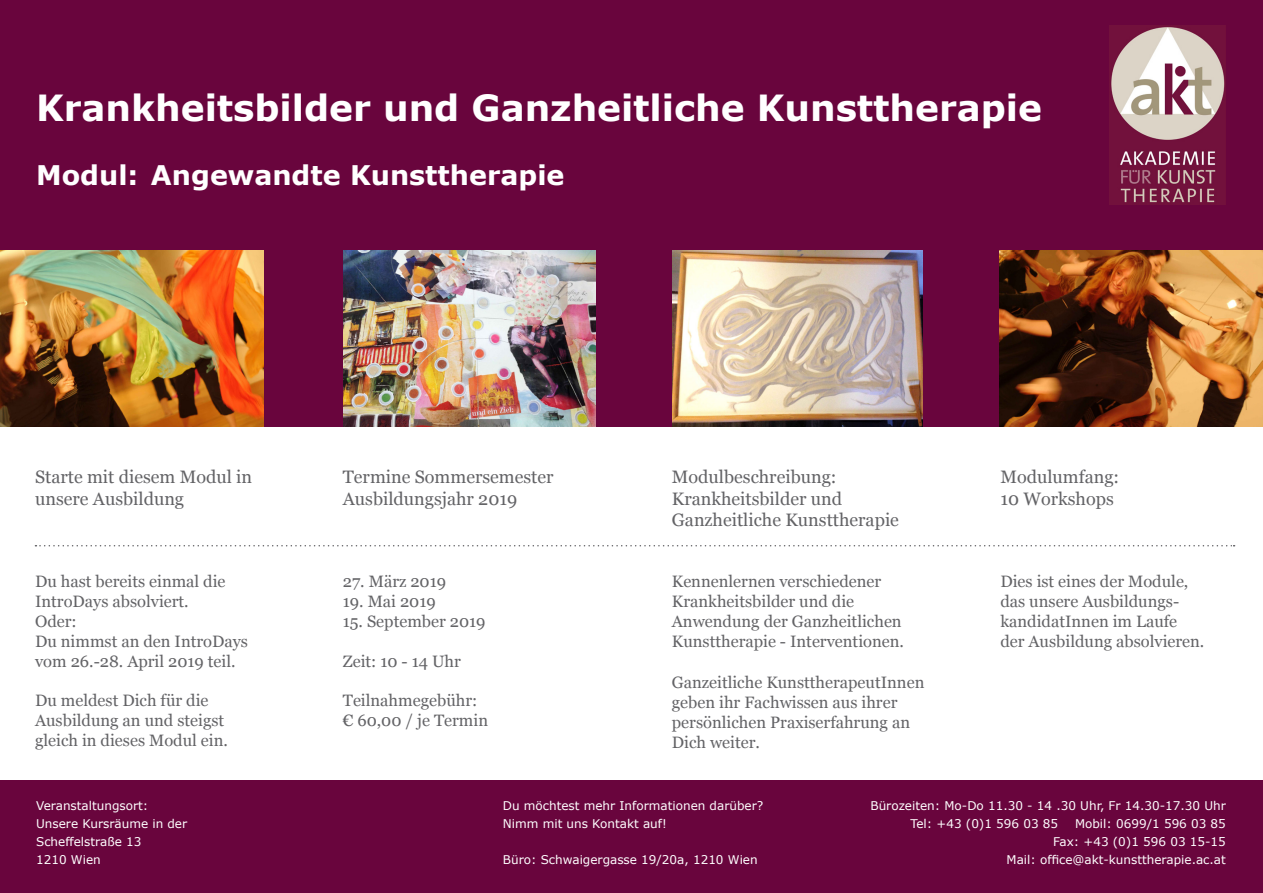
<style>
.page{position:relative;width:1263px;height:893px;background:#fff}
.page>*{position:absolute;margin:0;border:0;box-sizing:border-box;transform-origin:0 0}
.t1{font:700 36px "Verdana";color:#fff}
.t2{font:700 27px "Verdana";color:#fff}
.t3{font:18px/21.6px "Georgia";color:#636366}
.t4{font:16.5px/19.8px "Georgia";color:#636366}
.t5{font:12px/18px "Verdana";color:#fff}
</style>
<div class="page">
<div style="left:0;top:780px;width:1263px;height:113px;background:#69053d"></div>
<div style="left:0;top:0;width:1263px;height:426px;background:#69053d"></div>
<img style="left:1110px;top:26px;width:115px;height:178px">
<img style="left:343px;top:251px;width:252px;height:175px">
<img style="left:0;top:250px;width:264px;height:176px">
<img style="left:673px;top:251px;width:250px;height:175px">
<img style="left:1000px;top:251px;width:263px;height:175px">
<svg style="left:35px;top:545px;width:1199px;height:1px"></svg>
<h1 class="t1" style="left:36px;top:84px;width:1007px">Krankheitsbilder und Ganzheitliche Kunsttherapie</h1>
<h2 class="t2" style="left:36px;top:157px;width:530px">Modul: Angewandte Kunsttherapie</h2>
<p class="t3" style="left:35px;top:465px;width:219px">Starte mit diesem Modul in unsere Ausbildung</p>
<p class="t4" style="left:35px;top:571px;width:214px">Du hast bereits einmal die<br>IntroDays absolviert.<br>Oder:<br>Du nimmst an den IntroDays vom 26.-28. April 2019 teil.</p>
<p class="t4" style="left:35px;top:690px;width:194px">Du meldest Dich für die<br>Ausbildung an und steigst gleich in dieses Modul ein.</p>
<p class="t3" style="left:343px;top:465px;width:212px">Termine Sommersemester<br>Ausbildungsjahr 2019</p>
<p class="t4" style="left:343px;top:571px;width:105px">27. März 2019</p>
<p class="t4" style="left:343px;top:591px;width:95px">19. Mai 2019</p>
<p class="t4" style="left:343px;top:611px;width:144px">15. September 2019</p>
<p class="t4" style="left:343px;top:650px;width:120px">Zeit: 10 - 14 Uhr</p>
<p class="t4" style="left:343px;top:690px;width:147px">Teilnahmegebühr: € 60,00 / je Termin</p>
<p class="t3" style="left:672px;top:465px;width:229px">Modulbeschreibung:<br>Krankheitsbilder und<br>Ganzheitliche Kunsttherapie</p>
<p class="t4" style="left:672px;top:571px;width:234px">Kennenlernen verschiedener<br>Krankheitsbilder und die<br>Anwendung der Ganzheitlichen<br>Kunsttherapie - Interventionen.</p>
<p class="t4" style="left:672px;top:672px;width:254px">Ganzeitliche KunsttherapeutInnen geben ihr Fachwissen aus ihrer persönlichen Praxiserfahrung an<br>Dich weiter.</p>
<p class="t3" style="left:1000px;top:465px;width:120px">Modulumfang:<br>10 Workshops</p>
<p class="t4" style="left:1000px;top:571px;width:205px">Dies ist eines der Module, das unsere Ausbildungs&shy;kandidatInnen im Laufe der Ausbildung absolvieren.</p>
<p class="t5" style="left:503px;top:796px;width:262px">Du möchtest mehr Informationen darüber?<br>Nimm mit uns Kontakt auf!</p>
<p class="t5" style="left:503px;top:850px;width:256px">Büro: Schwaigergasse 19/20a, 1210 Wien</p>
<p class="t5" style="left:36px;top:796px;width:153px">Veranstaltungsort:<br>Unsere Kursräume in der<br>Scheffelstraße 13<br>1210 Wien</p>
<p class="t5" style="left:910px;top:796px;width:317px;text-indent:-40px">Bürozeiten: Mo-Do 11.30 - 14 .30 Uhr, Fr 14.30-17.30 Uhr<br>Tel: +43 (0)1 596 03 85</p>
<p class="t5" style="left:1007px;top:814px;width:221px;text-align:right">Mobil: 0699/1 596 03 85<br>Fax: +43 (0)1 596 03 15-15<br>Mail: office@akt-kunsttherapie.ac.at</p>
</div>
